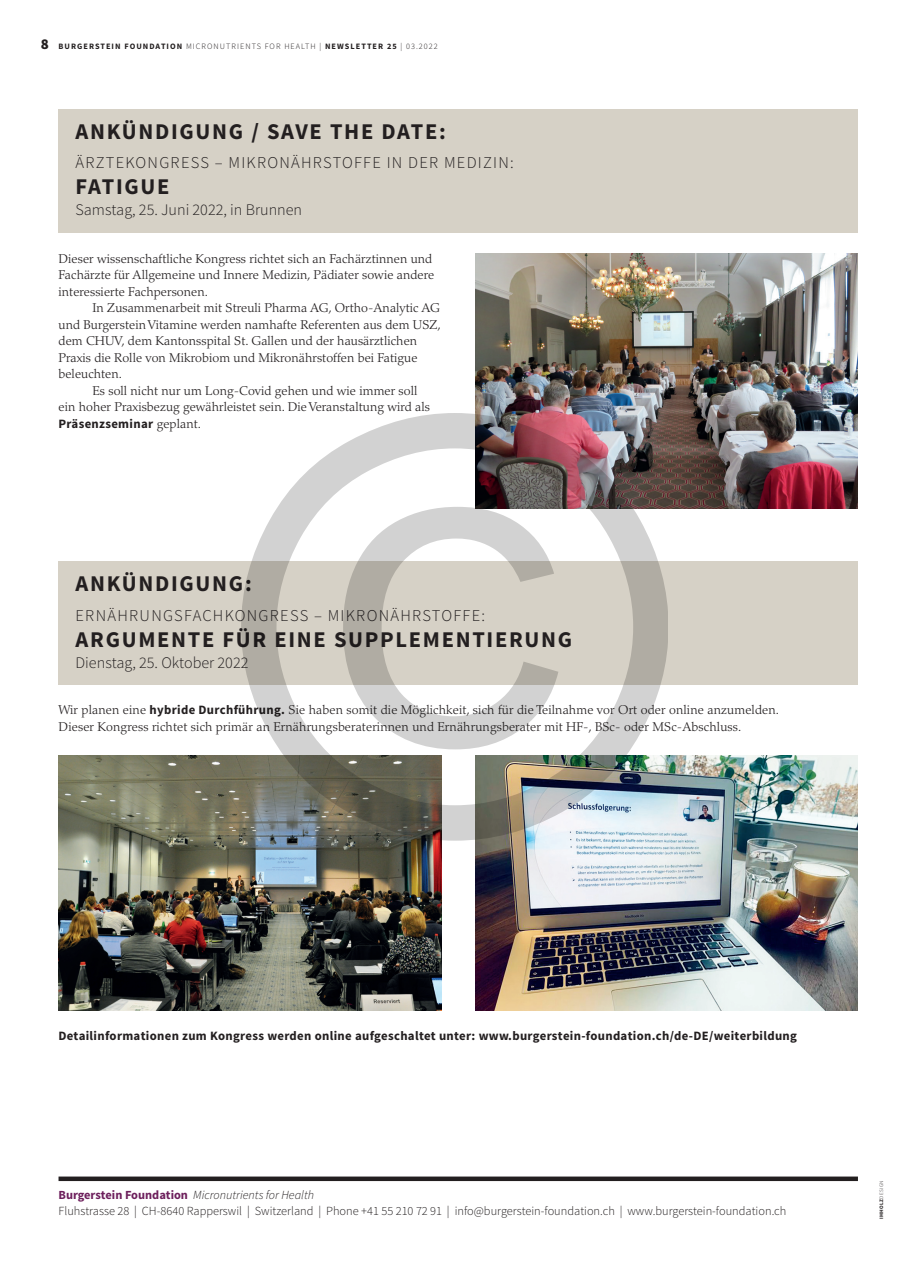
<style>
.page{position:relative;width:908px;height:1277px;background:#fff}
.page>*{position:absolute;margin:0;border:0;box-sizing:border-box;transform-origin:0 0}
.t1{font:580.2px "Arial";color:rgb(0 0 0/.18)}
.t2{font:700 22.5px "Source Sans Pro";letter-spacing:.075em;color:#231f20}
.t3{font:300 16.5px "Source Sans Pro";letter-spacing:.075em;color:#231f20}
.t4{font:300 16.2px "Source Sans Pro";color:#231f20}
.t5{font:300 12.75px/16.5px "Palatino";letter-spacing:.005em;color:#231f20}
.t6{font:700 12.75px "Source Sans Pro";letter-spacing:.025em;color:#231f20}
.t7{font:300 12.3px/16.5px "Source Sans Pro";color:#231f20}
.t8{font:700 8.25px "Source Sans Pro";letter-spacing:.125em;color:#231f20}
.t9{font:700 5.25px "Source Sans Pro";letter-spacing:.075em;color:#231f20}
.s1{font-weight:900;font-size:15px}
.s2{font-weight:300}
.s3{font-family:"Palatino";font-weight:300}
.s4{font-family:"Source Sans Pro";font-weight:700}
.s5{font-weight:700;color:#6d1f5c}
.s6{font-style:italic}
</style>
<div class="page">
<svg style="left:59px;top:1176px;width:799px;height:4px;fill:#231f20"></svg>
<div style="left:59px;top:561px;width:799px;height:123px;background:#d6d1c6"></div>
<img style="left:59px;top:755px;width:382px;height:255px">
<img style="left:475px;top:755px;width:383px;height:255px">
<div style="left:59px;top:109px;width:799px;height:123px;background:#d6d1c6"></div>
<img style="left:475px;top:253px;width:383px;height:256px">
<p class="t8" style="left:41px;top:42px;width:398px"><span class="s1">8</span> BURGERSTEIN FOUNDATION <span class="s2">MICRONUTRIENTS FOR HEALTH |</span> NEWSLETTER 25 <span class="s2">| 03.2022</span></p>
<h2 class="t2" style="left:76px;top:120px;width:372px">ANKÜNDIGUNG / SAVE THE DATE:</h2>
<p class="t3" style="left:76px;top:155px;width:440px">ÄRZTEKONGRESS – MIKRONÄHRSTOFFE IN DER MEDIZIN:</p>
<h2 class="t2" style="left:76px;top:175px;width:95px">FATIGUE</h2>
<p class="t4" style="left:76px;top:202px;width:228px">Samstag, 25. Juni 2022, in Brunnen</p>
<p class="t5" style="left:59px;top:251px;width:377px">Dieser wissenschaftliche Kongress richtet sich an Fachärztinnen und<br>Fachärzte für Allgemeine und Innere Medizin, Pädiater sowie andere interessierte Fachpersonen.</p>
<p class="t5" style="left:93px;top:301px;width:349px">In Zusammenarbeit mit Streuli Pharma AG, Ortho-Analytic AG</p>
<p class="t5" style="left:59px;top:317px;width:384px">und Burgerstein Vitamine werden namhafte Referenten aus dem USZ,</p>
<p class="t5" style="left:59px;top:334px;width:360px">dem CHUV, dem Kantonsspital St. Gallen und der hausärztlichen</p>
<p class="t5" style="left:59px;top:350px;width:361px">Praxis die Rolle von Mikrobiom und Mikronährstoffen bei Fatigue</p>
<p class="t5" style="left:59px;top:367px;width:65px">beleuchten.</p>
<p class="t5" style="left:93px;top:383px;width:326px">Es soll nicht nur um Long-Covid gehen und wie immer soll</p>
<p class="t5" style="left:59px;top:400px;width:373px">ein hoher Praxisbezug gewährleistet sein. Die Veranstaltung wird als</p>
<p class="t6" style="left:59px;top:417px;width:144px">Präsenzseminar <span class="s3">geplant.</span></p>
<h1 class="t1" style="left:240px;top:296px;width:429px">©</h1>
<h2 class="t2" style="left:76px;top:571px;width:178px">ANKÜNDIGUNG:</h2>
<p class="t3" style="left:76px;top:608px;width:411px">ERNÄHRUNGSFACHKONGRESS – MIKRONÄHRSTOFFE:</p>
<h2 class="t2" style="left:76px;top:627px;width:498px">ARGUMENTE FÜR EINE SUPPLEMENTIERUNG</h2>
<p class="t4" style="left:76px;top:654px;width:174px">Dienstag, 25. Oktober 2022</p>
<p class="t5" style="left:59px;top:702px;width:722px">Wir planen eine <span class="s4">hybride Durchführung.</span> Sie haben somit die Möglichkeit, sich für die Teilnahme vor Ort oder online anzumelden.<br>Dieser Kongress richtet sich primär an Ernährungsberaterinnen und Ernährungsberater mit HF-, BSc- oder MSc-Abschluss.</p>
<p class="t6" style="left:59px;top:1029px;width:740px">Detailinformationen zum Kongress werden online aufgeschaltet unter: www.burgerstein-foundation.ch/de-DE/weiterbildung</p>
<p class="t7" style="left:59px;top:1187px;width:729px"><span class="s5">Burgerstein Foundation</span> <span class="s6">Micronutrients for Health<br></span>Fluhstrasse 28 | CH-8640 Rapperswil | Switzerland | Phone +41 55 210 72 91 | info@burgerstein-foundation.ch | www.burgerstein-foundation.ch</p>
<p class="t9" style="left:879px;top:1219px;width:40px;rotate:-90deg">IMHOLZ<span class="s2">DESIGN</span></p>
</div>
